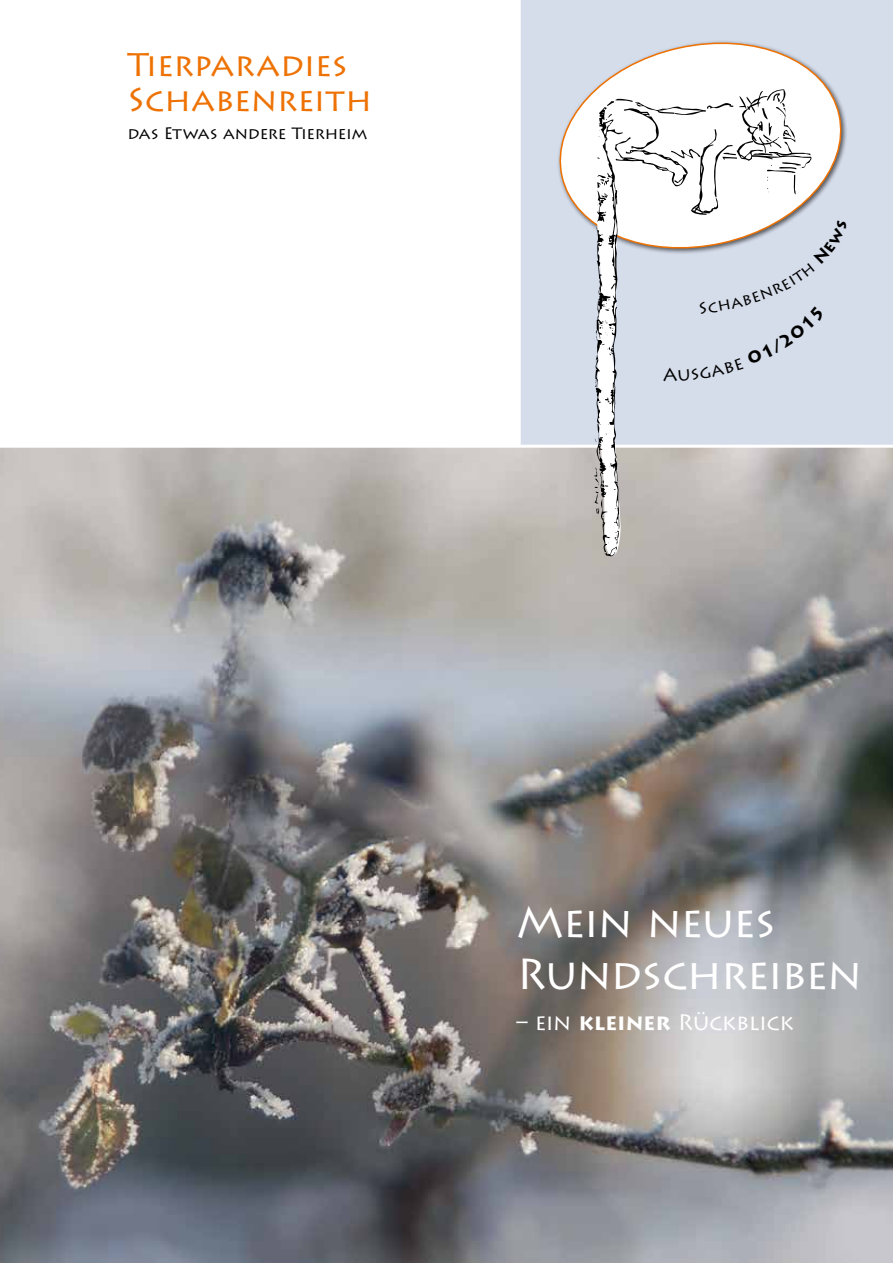
<style>
.page{position:relative;width:893px;height:1263px;background:#fff}
.page>*{position:absolute;margin:0;border:0;box-sizing:border-box;transform-origin:0 0}
.t1{font:43.5px/52.2px "Lithos Pro";letter-spacing:-.03em;color:#fff}
.t2{font:33px/34.5px "Lithos Pro";letter-spacing:-.005em;color:#ee7203}
.t3{font:22.5px "Lithos Pro";letter-spacing:-.025em;color:#fff}
.t4{font:16.5px "Lithos Pro";letter-spacing:-.02em;color:#000}
.s1{font-weight:700}
</style>
<div class="page">
<div style="left:520px;top:0;width:373px;height:993px;background:#d5dcea"></div>
<img style="left:0;top:448px;width:893px;height:815px">
<svg style="left:558px;top:41px;width:289px;height:186px"></svg>
<hr style="left:0;top:445px;width:893px;height:3px;background:#fff">
<svg style="left:593px;top:89px;width:218px;height:468px"></svg>
<hr style="left:518px;top:0;width:3px;height:446px;background:#fff">
<svg style="left:663px;top:219px;width:184px;height:163px"></svg>
<p class="t2" style="left:127px;top:46px;width:246px">Tierparadies<br>Schabenreith</p>
<p class="t4" style="left:127px;top:125px;width:241px">das Etwas andere Tierheim</p>
<h1 class="t1" style="left:516px;top:894px;width:347px">Mein neues<br>Rundschreiben</h1>
<p class="t3" style="left:516px;top:1009px;width:279px">– ein <span class="s1">KLEINER</span> Rückblick</p>
</div>
